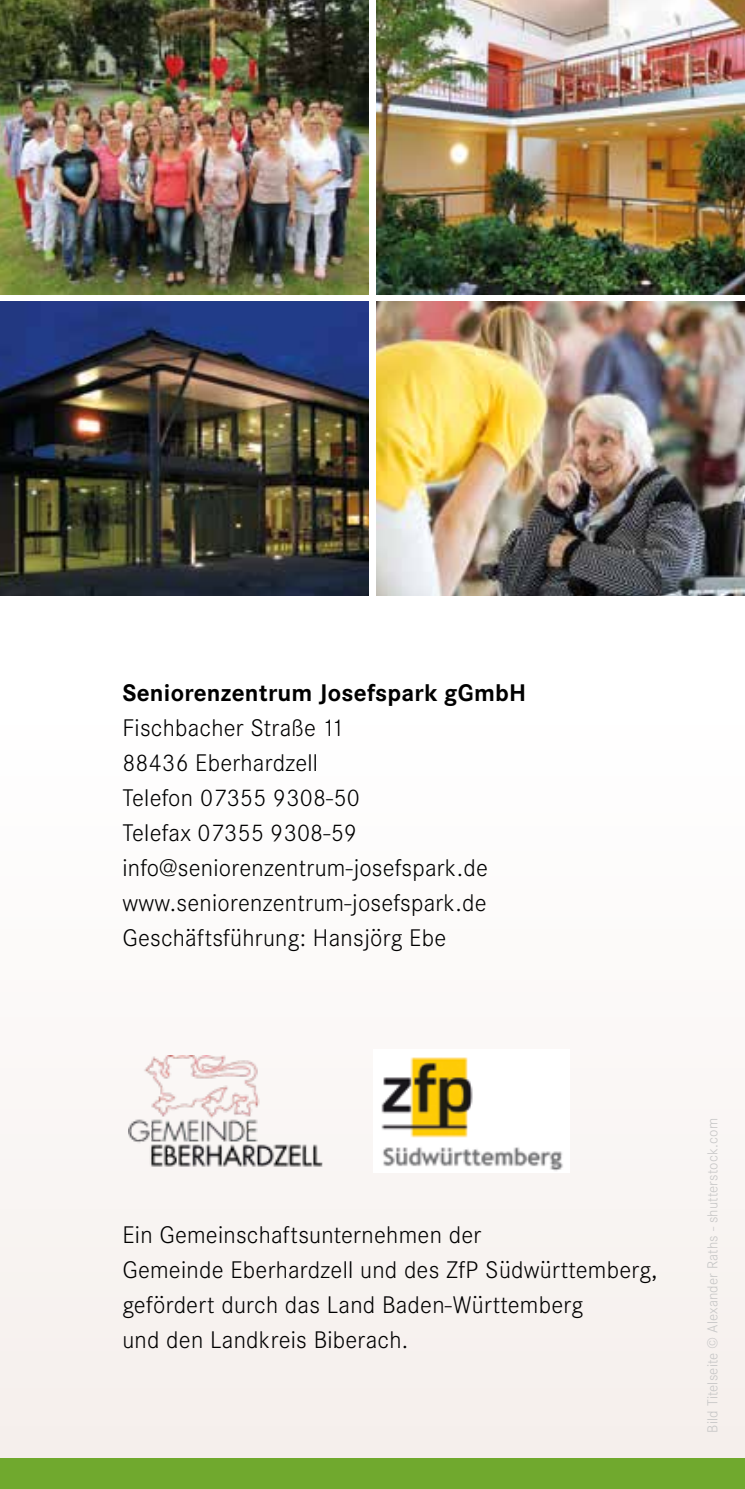
<style>
.page{position:relative;width:745px;height:1489px;background:#fff}
.page>*{position:absolute;margin:0;border:0;box-sizing:border-box;transform-origin:0 0}
.t1{font:300 25px/35px "Corporate S";letter-spacing:.01em;color:#000}
.t2{font:700 25px "Corporate S";letter-spacing:.01em;color:#000}
.t3{font:300 15px "Corporate S";letter-spacing:.01em;color:#c6c6c6}
</style>
<div class="page">
<div style="left:0;top:709px;width:744px;height:779px;background:#fbf8f7"></div>
<img style="left:129px;top:1055px;width:194px;height:112px">
<img style="left:381px;top:1057px;width:182px;height:114px">
<img style="left:0;top:0;width:369px;height:294px">
<img style="left:0;top:301px;width:369px;height:294px">
<img style="left:376px;top:0;width:368px;height:294px">
<img style="left:376px;top:301px;width:368px;height:294px">
<div style="left:0;top:1458px;width:744px;height:30px;background:#70a92e"></div>
<p class="t2" style="left:122px;top:678px;width:405px">Seniorenzentrum Josefspark gGmbH</p>
<p class="t1" style="left:122px;top:711px;width:367px">Fischbacher Straße 11<br>88436 Eberhardzell<br>Telefon 07355 9308-50<br>Telefax 07355 9308-59 info@seniorenzentrum-josefspark.de www.seniorenzentrum-josefspark.de<br>Geschäftsführung: Hansjörg Ebe</p>
<p class="t1" style="left:122px;top:1217px;width:536px">Ein Gemeinschaftsunternehmen der<br>Gemeinde Eberhardzell und des ZfP Südwürttemberg, gefördert durch das Land Baden-Württemberg<br>und den Landkreis Biberach.</p>
<p class="t3" style="left:704px;top:1432px;width:316px;rotate:-90deg">Bild Titelseite © Alexander Raths - shutterstock.com</p>
</div>
